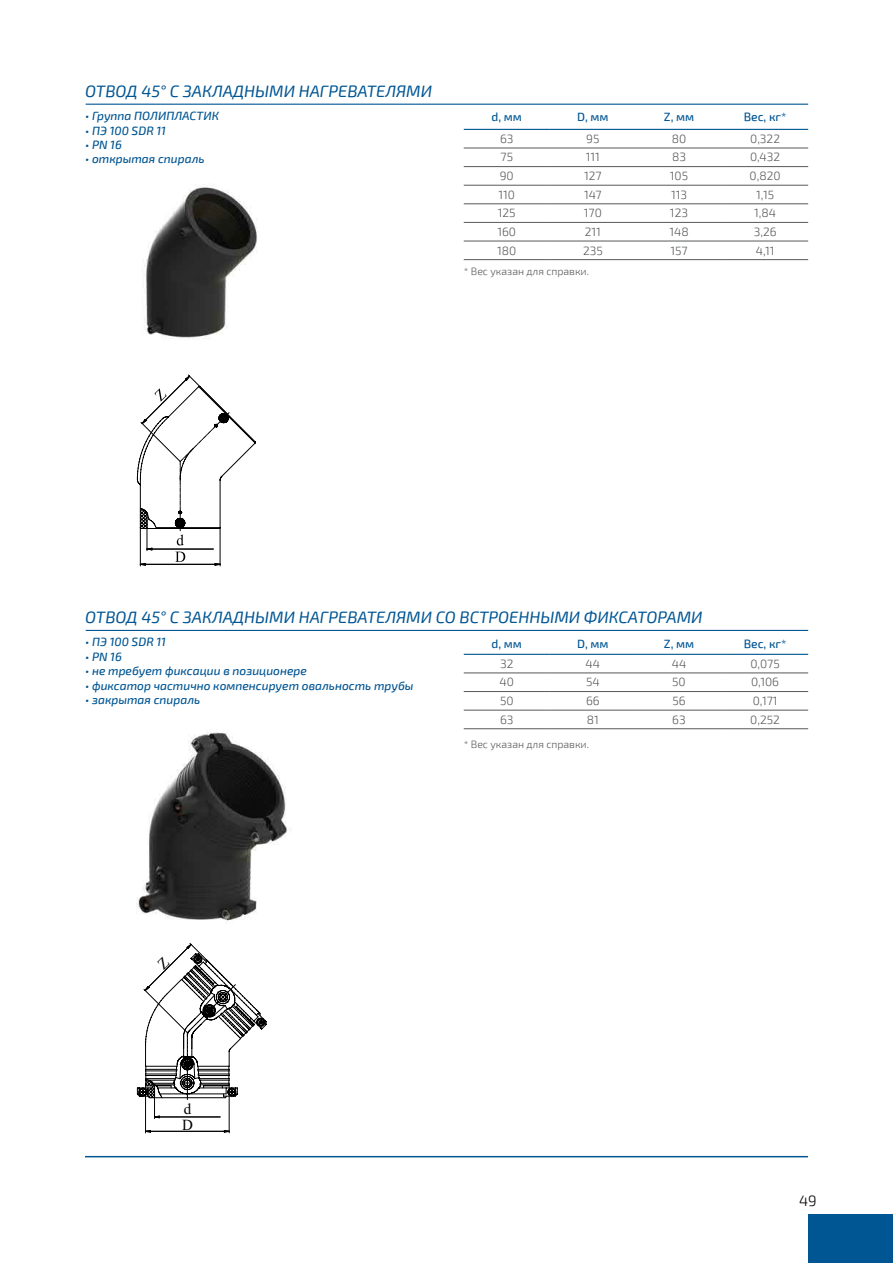
<style>
.page{position:relative;width:893px;height:1263px;background:#fff}
.page>*{position:absolute;margin:0;border:0;box-sizing:border-box;transform-origin:0 0}
.t1{font:italic 16.5px "Exo 2";color:#005593}
.t2{font:15.45px/16px "Times New Roman";color:#000}
.t3{font:300 15px "Exo 2";color:#000}
.t4{font:italic 500 12px "Exo 2";color:#005593}
.t5{font:300 12px "Exo 2";color:#58595b}
.t6{font:500 12px "Exo 2";color:#005593}
.t7{font:300 10.5px "Exo 2";color:#58595b}
</style>
<div class="page">
<div style="left:808px;top:1214px;width:85px;height:49px;background:#005593"></div>
<hr style="left:85px;top:1156px;width:723px;height:1px;background:#005593">
<img style="left:136px;top:731px;width:154px;height:192px">
<img style="left:143px;top:187px;width:114px;height:151px">
<hr style="left:464px;top:148px;width:86px;height:1px;background:#58595b">
<hr style="left:550px;top:148px;width:86px;height:1px;background:#58595b">
<hr style="left:636px;top:148px;width:86px;height:1px;background:#58595b">
<hr style="left:722px;top:148px;width:86px;height:1px;background:#58595b">
<hr style="left:464px;top:166px;width:86px;height:1px;background:#58595b">
<hr style="left:550px;top:166px;width:86px;height:1px;background:#58595b">
<hr style="left:636px;top:166px;width:86px;height:1px;background:#58595b">
<hr style="left:722px;top:166px;width:86px;height:1px;background:#58595b">
<hr style="left:464px;top:185px;width:86px;height:1px;background:#58595b">
<hr style="left:550px;top:185px;width:86px;height:1px;background:#58595b">
<hr style="left:636px;top:185px;width:86px;height:1px;background:#58595b">
<hr style="left:722px;top:185px;width:86px;height:1px;background:#58595b">
<hr style="left:464px;top:203px;width:86px;height:1px;background:#58595b">
<hr style="left:550px;top:203px;width:86px;height:1px;background:#58595b">
<hr style="left:636px;top:203px;width:86px;height:1px;background:#58595b">
<hr style="left:722px;top:203px;width:86px;height:1px;background:#58595b">
<hr style="left:464px;top:222px;width:86px;height:1px;background:#58595b">
<hr style="left:550px;top:222px;width:86px;height:1px;background:#58595b">
<hr style="left:636px;top:222px;width:86px;height:1px;background:#58595b">
<hr style="left:722px;top:222px;width:86px;height:1px;background:#58595b">
<hr style="left:464px;top:241px;width:86px;height:1px;background:#58595b">
<hr style="left:550px;top:241px;width:86px;height:1px;background:#58595b">
<hr style="left:636px;top:241px;width:86px;height:1px;background:#58595b">
<hr style="left:722px;top:241px;width:86px;height:1px;background:#58595b">
<hr style="left:464px;top:259px;width:86px;height:1px;background:#58595b">
<hr style="left:550px;top:259px;width:86px;height:1px;background:#58595b">
<hr style="left:636px;top:259px;width:86px;height:1px;background:#58595b">
<hr style="left:722px;top:259px;width:86px;height:1px;background:#58595b">
<hr style="left:464px;top:129px;width:86px;height:1px;background:#005593">
<hr style="left:550px;top:129px;width:86px;height:1px;background:#005593">
<hr style="left:636px;top:129px;width:86px;height:1px;background:#005593">
<hr style="left:722px;top:129px;width:86px;height:1px;background:#005593">
<hr style="left:464px;top:672px;width:86px;height:1px;background:#58595b">
<hr style="left:550px;top:672px;width:86px;height:1px;background:#58595b">
<hr style="left:636px;top:672px;width:86px;height:1px;background:#58595b">
<hr style="left:722px;top:672px;width:86px;height:1px;background:#58595b">
<hr style="left:464px;top:691px;width:86px;height:1px;background:#58595b">
<hr style="left:550px;top:691px;width:86px;height:1px;background:#58595b">
<hr style="left:636px;top:691px;width:86px;height:1px;background:#58595b">
<hr style="left:722px;top:691px;width:86px;height:1px;background:#58595b">
<hr style="left:464px;top:710px;width:86px;height:1px;background:#58595b">
<hr style="left:550px;top:710px;width:86px;height:1px;background:#58595b">
<hr style="left:636px;top:710px;width:86px;height:1px;background:#58595b">
<hr style="left:722px;top:710px;width:86px;height:1px;background:#58595b">
<hr style="left:464px;top:728px;width:86px;height:1px;background:#58595b">
<hr style="left:550px;top:728px;width:86px;height:1px;background:#58595b">
<hr style="left:636px;top:728px;width:86px;height:1px;background:#58595b">
<hr style="left:722px;top:728px;width:86px;height:1px;background:#58595b">
<hr style="left:464px;top:654px;width:86px;height:1px;background:#005593">
<hr style="left:550px;top:654px;width:86px;height:1px;background:#005593">
<hr style="left:636px;top:654px;width:86px;height:1px;background:#005593">
<hr style="left:722px;top:654px;width:86px;height:1px;background:#005593">
<hr style="left:86px;top:104px;width:722px;height:1px;background:#005593">
<hr style="left:86px;top:630px;width:722px;height:1px;background:#005593">
<hr style="left:140px;top:528px;width:1px;height:38px;background:#000">
<hr style="left:220px;top:528px;width:1px;height:38px;background:#000">
<svg style="left:137px;top:375px;width:119px;height:190px"></svg>
<svg style="left:137px;top:943px;width:130px;height:190px"></svg>
<p class="t1" style="left:85px;top:81px;width:348px">ОТВОД 45° С ЗАКЛАДНЫМИ НАГРЕВАТЕЛЯМИ</p>
<p class="t4" style="left:85px;top:109px;width:135px">• Группа ПОЛИПЛАСТИК</p>
<p class="t4" style="left:85px;top:123px;width:82px">• ПЭ 100 SDR 11</p>
<p class="t4" style="left:85px;top:138px;width:38px">• PN 16</p>
<p class="t4" style="left:85px;top:152px;width:121px">• открытая спираль</p>
<p class="t6" style="left:492px;top:110px;width:32px">d, мм</p>
<p class="t6" style="left:577px;top:110px;width:33px">D, мм</p>
<p class="t6" style="left:664px;top:110px;width:32px">Z, мм</p>
<p class="t6" style="left:744px;top:110px;width:44px">Вес, кг*</p>
<p class="t5" style="left:500px;top:132px;width:15px">63</p>
<p class="t5" style="left:586px;top:132px;width:15px">95</p>
<p class="t5" style="left:672px;top:132px;width:16px">80</p>
<p class="t5" style="left:750px;top:132px;width:31px">0,322</p>
<p class="t5" style="left:501px;top:150px;width:14px">75</p>
<p class="t5" style="left:586px;top:150px;width:16px">111</p>
<p class="t5" style="left:672px;top:150px;width:15px">83</p>
<p class="t5" style="left:750px;top:150px;width:32px">0,432</p>
<p class="t5" style="left:500px;top:169px;width:15px">90</p>
<p class="t5" style="left:584px;top:169px;width:19px">127</p>
<p class="t5" style="left:670px;top:169px;width:20px">105</p>
<p class="t5" style="left:750px;top:169px;width:32px">0,820</p>
<p class="t5" style="left:498px;top:188px;width:18px">110</p>
<p class="t5" style="left:584px;top:188px;width:19px">147</p>
<p class="t5" style="left:671px;top:188px;width:18px">113</p>
<p class="t5" style="left:756px;top:188px;width:19px">1,15</p>
<p class="t5" style="left:498px;top:206px;width:19px">125</p>
<p class="t5" style="left:584px;top:206px;width:19px">170</p>
<p class="t5" style="left:670px;top:206px;width:20px">123</p>
<p class="t5" style="left:754px;top:206px;width:23px">1,84</p>
<p class="t5" style="left:497px;top:225px;width:20px">160</p>
<p class="t5" style="left:585px;top:225px;width:18px">211</p>
<p class="t5" style="left:669px;top:225px;width:21px">148</p>
<p class="t5" style="left:754px;top:225px;width:24px">3,26</p>
<p class="t5" style="left:497px;top:243px;width:21px">180</p>
<p class="t5" style="left:583px;top:243px;width:21px">235</p>
<p class="t5" style="left:670px;top:243px;width:19px">157</p>
<p class="t5" style="left:756px;top:243px;width:20px">4,11</p>
<p class="t7" style="left:464px;top:265px;width:127px">* Вес указан для справки.</p>
<p class="t1" style="left:85px;top:607px;width:619px">ОТВОД 45° С ЗАКЛАДНЫМИ НАГРЕВАТЕЛЯМИ СО ВСТРОЕННЫМИ ФИКСАТОРАМИ</p>
<p class="t4" style="left:85px;top:635px;width:82px">• ПЭ 100 SDR 11</p>
<p class="t4" style="left:85px;top:649px;width:38px">• PN 16</p>
<p class="t4" style="left:85px;top:664px;width:223px">• не требует фиксации в позиционере</p>
<p class="t4" style="left:85px;top:678px;width:330px">• фиксатор частично компенсирует овальность трубы</p>
<p class="t4" style="left:85px;top:693px;width:117px">• закрытая спираль</p>
<p class="t6" style="left:492px;top:637px;width:32px">d, мм</p>
<p class="t6" style="left:577px;top:637px;width:33px">D, мм</p>
<p class="t6" style="left:664px;top:637px;width:32px">Z, мм</p>
<p class="t6" style="left:744px;top:637px;width:44px">Вес, кг*</p>
<p class="t5" style="left:500px;top:657px;width:15px">32</p>
<p class="t5" style="left:586px;top:657px;width:16px">44</p>
<p class="t5" style="left:672px;top:657px;width:16px">44</p>
<p class="t5" style="left:750px;top:657px;width:31px">0,075</p>
<p class="t5" style="left:500px;top:675px;width:16px">40</p>
<p class="t5" style="left:586px;top:675px;width:15px">54</p>
<p class="t5" style="left:672px;top:675px;width:15px">50</p>
<p class="t5" style="left:751px;top:675px;width:29px">0,106</p>
<p class="t5" style="left:500px;top:694px;width:15px">50</p>
<p class="t5" style="left:586px;top:694px;width:15px">66</p>
<p class="t5" style="left:672px;top:694px;width:15px">56</p>
<p class="t5" style="left:753px;top:694px;width:26px">0,171</p>
<p class="t5" style="left:500px;top:712px;width:15px">63</p>
<p class="t5" style="left:587px;top:712px;width:13px">81</p>
<p class="t5" style="left:672px;top:712px;width:15px">63</p>
<p class="t5" style="left:750px;top:712px;width:31px">0,252</p>
<p class="t7" style="left:464px;top:738px;width:127px">* Вес указан для справки.</p>
<p class="t2" style="left:182px;top:1102px;width:12px">d<br>D</p>
<p class="t3" style="left:799px;top:1192px;width:19px">49</p>
</div>
